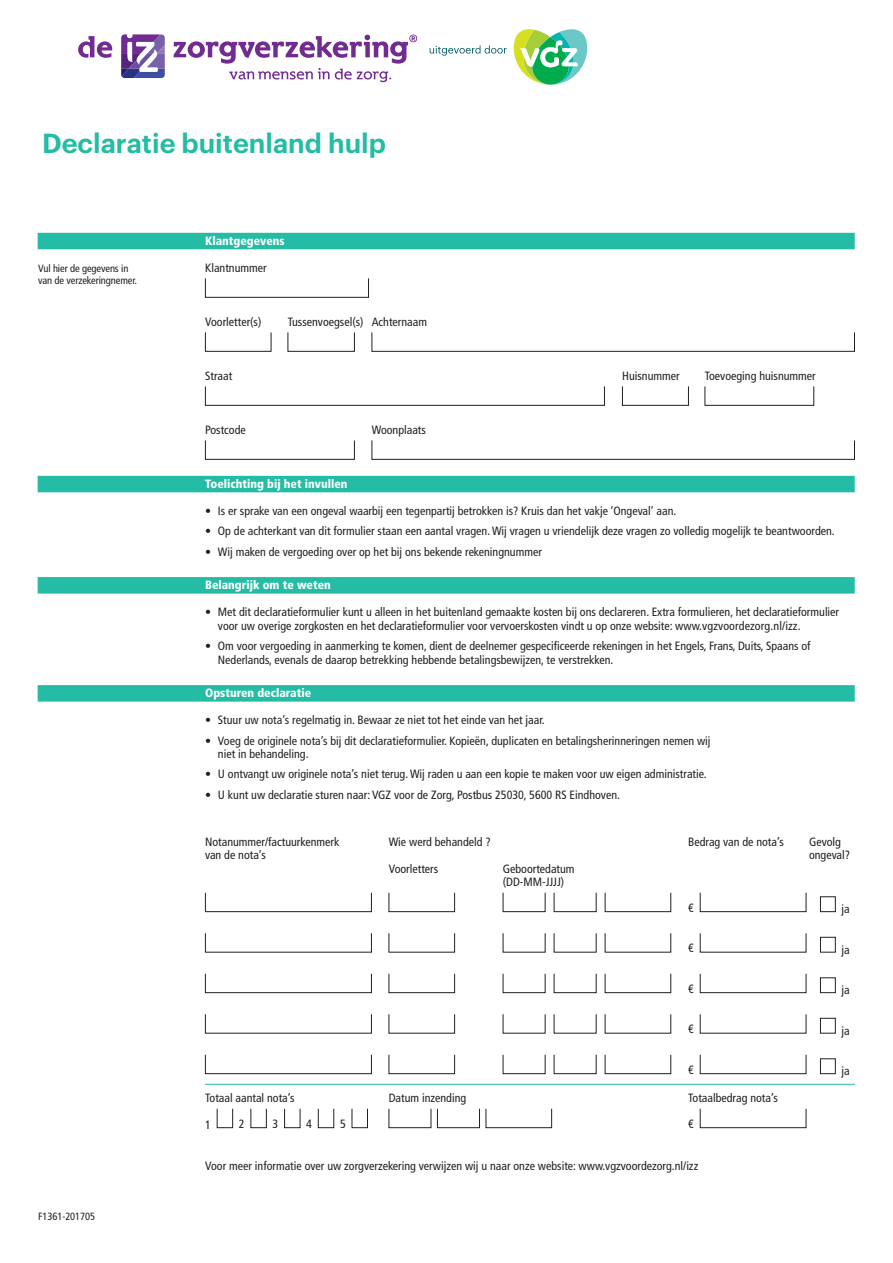
<style>
.page{position:relative;width:893px;height:1263px;background:#fff}
.page>*{position:absolute;margin:0;border:0;box-sizing:border-box;transform-origin:0 0}
.t1{font:600 27px "Graphik";color:#24bca4}
.t2{font:condensed 12px/13.5px "Frutiger";color:#231f20}
.t3{font:900 condensed 12px "Frutiger";color:#fff}
.t4{font:condensed 10.5px/12px "Frutiger";letter-spacing:-.01em;color:#231f20}
</style>
<div class="page">
<div style="left:38px;top:233px;width:817px;height:16px;background:#24bca4"></div>
<div style="left:38px;top:476px;width:817px;height:16px;background:#24bca4"></div>
<div style="left:38px;top:577px;width:817px;height:17px;background:#24bca4"></div>
<div style="left:38px;top:685px;width:817px;height:17px;background:#24bca4"></div>
<hr style="left:205px;top:1084px;width:650px;height:1px;background:#24bca4">
<div style="left:205px;top:278px;width:164px;height:20px;border:1px solid #231f20"></div>
<div style="left:205px;top:332px;width:66px;height:20px;border:1px solid #231f20"></div>
<div style="left:288px;top:332px;width:67px;height:20px;border:1px solid #231f20"></div>
<div style="left:372px;top:332px;width:483px;height:20px;border:1px solid #231f20"></div>
<div style="left:205px;top:386px;width:400px;height:20px;border:1px solid #231f20"></div>
<div style="left:622px;top:386px;width:67px;height:20px;border:1px solid #231f20"></div>
<div style="left:705px;top:386px;width:109px;height:20px;border:1px solid #231f20"></div>
<div style="left:205px;top:440px;width:150px;height:20px;border:1px solid #231f20"></div>
<div style="left:372px;top:440px;width:483px;height:20px;border:1px solid #231f20"></div>
<div style="left:205px;top:892px;width:167px;height:20px;border:1px solid #231f20"></div>
<div style="left:389px;top:892px;width:66px;height:20px;border:1px solid #231f20"></div>
<div style="left:503px;top:892px;width:42px;height:20px;border:1px solid #231f20"></div>
<div style="left:554px;top:892px;width:42px;height:20px;border:1px solid #231f20"></div>
<div style="left:605px;top:892px;width:66px;height:20px;border:1px solid #231f20"></div>
<div style="left:700px;top:892px;width:106px;height:20px;border:1px solid #231f20"></div>
<div style="left:820px;top:896px;width:15px;height:16px;border:1px solid #231f20"></div>
<div style="left:820px;top:937px;width:15px;height:15px;border:1px solid #231f20"></div>
<div style="left:205px;top:973px;width:167px;height:20px;border:1px solid #231f20"></div>
<div style="left:389px;top:973px;width:66px;height:20px;border:1px solid #231f20"></div>
<div style="left:503px;top:973px;width:42px;height:20px;border:1px solid #231f20"></div>
<div style="left:554px;top:973px;width:42px;height:20px;border:1px solid #231f20"></div>
<div style="left:605px;top:973px;width:66px;height:20px;border:1px solid #231f20"></div>
<div style="left:700px;top:973px;width:106px;height:20px;border:1px solid #231f20"></div>
<div style="left:820px;top:977px;width:15px;height:16px;border:1px solid #231f20"></div>
<div style="left:820px;top:1018px;width:15px;height:15px;border:1px solid #231f20"></div>
<div style="left:205px;top:1054px;width:167px;height:20px;border:1px solid #231f20"></div>
<div style="left:389px;top:1054px;width:66px;height:20px;border:1px solid #231f20"></div>
<div style="left:503px;top:1054px;width:42px;height:20px;border:1px solid #231f20"></div>
<div style="left:554px;top:1054px;width:42px;height:20px;border:1px solid #231f20"></div>
<div style="left:605px;top:1054px;width:66px;height:20px;border:1px solid #231f20"></div>
<div style="left:700px;top:1054px;width:106px;height:20px;border:1px solid #231f20"></div>
<div style="left:820px;top:1058px;width:15px;height:16px;border:1px solid #231f20"></div>
<div style="left:217px;top:1108px;width:16px;height:20px;border:1px solid #231f20"></div>
<div style="left:251px;top:1108px;width:16px;height:20px;border:1px solid #231f20"></div>
<div style="left:284px;top:1108px;width:16px;height:20px;border:1px solid #231f20"></div>
<div style="left:318px;top:1108px;width:16px;height:20px;border:1px solid #231f20"></div>
<div style="left:352px;top:1108px;width:16px;height:20px;border:1px solid #231f20"></div>
<div style="left:389px;top:1108px;width:42px;height:20px;border:1px solid #231f20"></div>
<div style="left:437px;top:1108px;width:43px;height:20px;border:1px solid #231f20"></div>
<div style="left:486px;top:1108px;width:66px;height:20px;border:1px solid #231f20"></div>
<div style="left:700px;top:1108px;width:106px;height:20px;border:1px solid #231f20"></div>
<svg style="left:430px;top:45px;width:77px;height:11px"></svg>
<svg style="left:514px;top:29px;width:73px;height:56px"></svg>
<svg style="left:121px;top:34px;width:44px;height:44px"></svg>
<svg style="left:78px;top:36px;width:34px;height:22px"></svg>
<svg style="left:174px;top:35px;width:243px;height:47px"></svg>
<h1 class="t1" style="left:42px;top:122px;width:345px">Declaratie buitenland hulp</h1>
<p class="t4" style="left:38px;top:262px;width:100px">Vul hier de gegevens in van de verzekeringnemer.</p>
<p class="t4" style="left:38px;top:1211px;width:58px">F1361-201705</p>
<p class="t3" style="left:205px;top:234px;width:81px">Klantgegevens</p>
<p class="t2" style="left:205px;top:261px;width:63px">Klantnummer</p>
<p class="t2" style="left:205px;top:315px;width:58px">Voorletter(s)</p>
<p class="t2" style="left:288px;top:315px;width:141px">Tussenvoegsel(s) Achternaam</p>
<p class="t2" style="left:205px;top:369px;width:29px">Straat</p>
<p class="t2" style="left:622px;top:369px;width:59px">Huisnummer</p>
<p class="t2" style="left:705px;top:369px;width:113px">Toevoeging huisnummer</p>
<p class="t2" style="left:205px;top:423px;width:42px">Postcode</p>
<p class="t2" style="left:372px;top:423px;width:56px">Woonplaats</p>
<p class="t3" style="left:205px;top:477px;width:144px">Toelichting bij het invullen</p>
<p class="t2" style="left:205px;top:504px;width:473px">• Is er sprake van een ongeval waarbij een tegenpartij betrokken is? Kruis dan het vakje ‘Ongeval’ aan.</p>
<p class="t2" style="left:205px;top:524px;width:631px">• Op de achterkant van dit formulier staan een aantal vragen. Wij vragen u vriendelijk deze vragen zo volledig mogelijk te beantwoorden.</p>
<p class="t2" style="left:205px;top:545px;width:338px">• Wij maken de vergoeding over op het bij ons bekende rekeningnummer</p>
<p class="t3" style="left:205px;top:578px;width:127px">Belangrijk om te weten</p>
<p class="t2" style="left:218px;top:605px;width:623px;text-indent:-13px">• Met dit declaratieformulier kunt u alleen in het buitenland gemaakte kosten bij ons declareren. Extra formulieren, het declaratieformulier voor uw overige zorgkosten en het declaratieformulier voor vervoerskosten vindt u op onze website: www.vgzvoordezorg.nl/izz.</p>
<p class="t2" style="left:218px;top:639px;width:594px;text-indent:-13px">• Om voor vergoeding in aanmerking te komen, dient de deelnemer gespecificeerde rekeningen in het Engels, Frans, Duits, Spaans of<br>Nederlands, evenals de daarop betrekking hebbende betalingsbewijzen, te verstrekken.</p>
<p class="t3" style="left:205px;top:686px;width:108px">Opsturen declaratie</p>
<p class="t2" style="left:205px;top:713px;width:341px">• Stuur uw nota’s regelmatig in. Bewaar ze niet tot het einde van het jaar.</p>
<p class="t2" style="left:218px;top:734px;width:494px;text-indent:-13px">• Voeg de originele nota’s bij dit declaratieformulier. Kopieën, duplicaten en betalingsherinneringen nemen wij niet in behandeling.</p>
<p class="t2" style="left:205px;top:767px;width:503px">• U ontvangt uw originele nota’s niet terug. Wij raden u aan een kopie te maken voor uw eigen administratie.</p>
<p class="t2" style="left:205px;top:788px;width:416px">• U kunt uw declaratie sturen naar: VGZ voor de Zorg, Postbus 25030, 5600 RS Eindhoven.</p>
<p class="t2" style="left:205px;top:835px;width:136px">Notanummer/factuurkenmerk</p>
<p class="t2" style="left:389px;top:835px;width:104px">Wie werd behandeld ?</p>
<p class="t2" style="left:688px;top:835px;width:97px">Bedrag van de nota’s</p>
<p class="t2" style="left:809px;top:835px;width:34px">Gevolg</p>
<p class="t2" style="left:205px;top:848px;width:62px">van de nota’s</p>
<p class="t2" style="left:809px;top:848px;width:43px">ongeval?</p>
<p class="t2" style="left:389px;top:862px;width:51px">Voorletters</p>
<p class="t2" style="left:503px;top:862px;width:73px">Geboortedatum (DD-MM-JJJJ)</p>
<p class="t2" style="left:688px;top:901px;width:7px">€</p>
<p class="t2" style="left:841px;top:902px;width:10px">ja</p>
<p class="t2" style="left:688px;top:941px;width:7px">€</p>
<p class="t2" style="left:841px;top:943px;width:10px">ja</p>
<p class="t2" style="left:688px;top:982px;width:7px">€</p>
<p class="t2" style="left:841px;top:983px;width:10px">ja</p>
<p class="t2" style="left:688px;top:1022px;width:7px">€</p>
<p class="t2" style="left:841px;top:1024px;width:10px">ja</p>
<p class="t2" style="left:688px;top:1063px;width:7px">€</p>
<p class="t2" style="left:841px;top:1064px;width:10px">ja</p>
<p class="t2" style="left:205px;top:1091px;width:91px">Totaal aantal nota’s</p>
<p class="t2" style="left:389px;top:1091px;width:79px">Datum inzending</p>
<p class="t2" style="left:688px;top:1091px;width:91px">Totaalbedrag nota’s</p>
<p class="t2" style="left:205px;top:1118px;width:7px">1</p>
<p class="t2" style="left:239px;top:1117px;width:7px">2</p>
<p class="t2" style="left:273px;top:1117px;width:7px">3</p>
<p class="t2" style="left:306px;top:1117px;width:7px">4</p>
<p class="t2" style="left:340px;top:1117px;width:7px">5</p>
<p class="t2" style="left:688px;top:1117px;width:7px">€</p>
<p class="t2" style="left:205px;top:1159px;width:495px">Voor meer informatie over uw zorgverzekering verwijzen wij u naar onze website: www.vgzvoordezorg.nl/izz</p>
</div>
